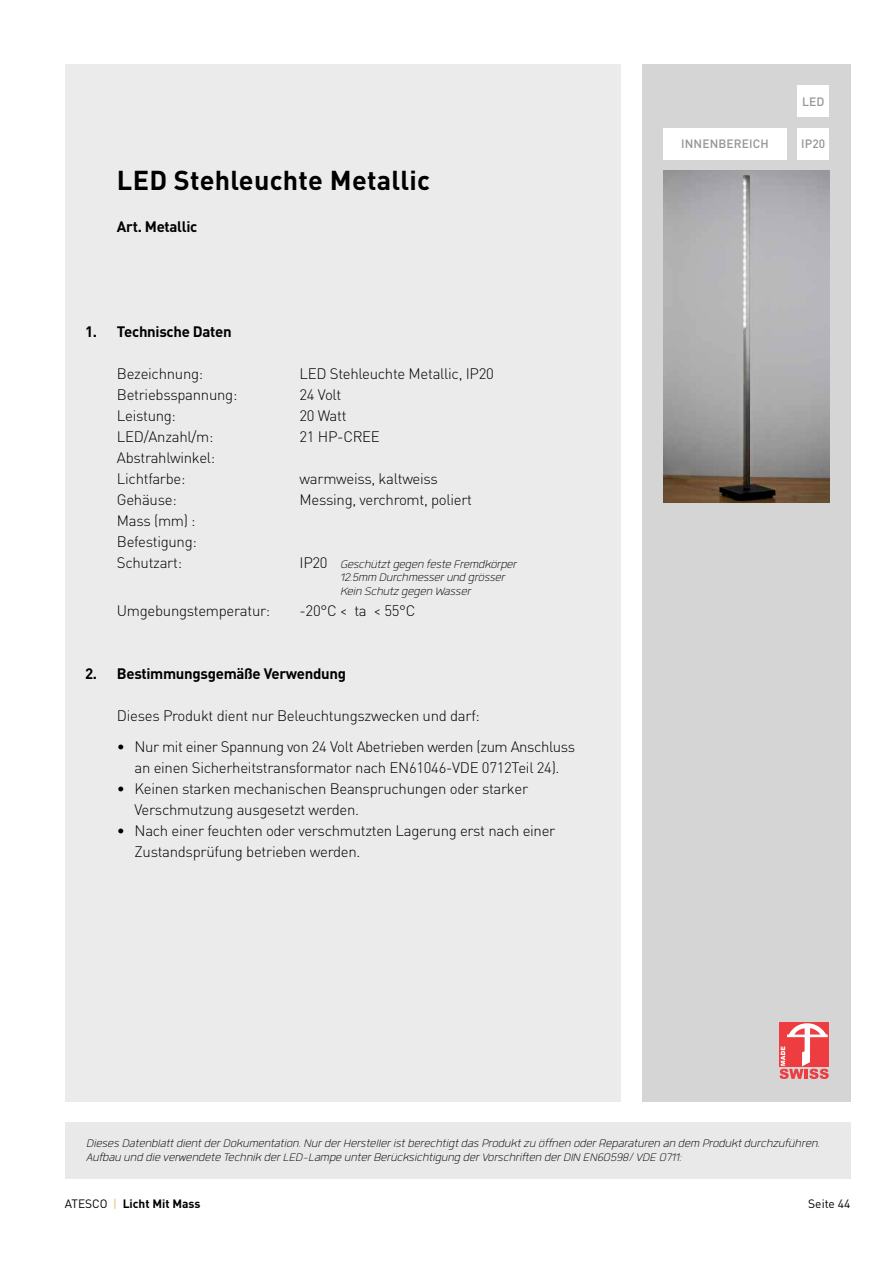
<style>
.page{position:relative;width:893px;height:1263px;background:#fff}
.page>*{position:absolute;margin:0;border:0;box-sizing:border-box;transform-origin:0 0}
.t1{font:700 27px "DIN Pro";letter-spacing:.01em;color:#000}
.t2{font:300 15px/21px "DIN Pro";letter-spacing:-.02em;color:#000}
.t3{font:italic 300 15px/13.5px "Quan Rounded";color:#000}
.t4{font:700 15px "DIN Pro";letter-spacing:-.02em;color:#000}
.t5{font:700 12px "DIN Pro";color:#000}
.t6{font:500 12px "DIN Pro";letter-spacing:.01em;color:#939498}
.t7{font:12px "DIN Pro";color:#000}
.s1{font-family:"DIN Pro";font-style:normal}
.s2{font-weight:400}
.s3{font-weight:300;color:#f7961d}
</style>
<div class="page">
<div style="left:65px;top:1122px;width:785px;height:57px;background:#e9e9e9"></div>
<div style="left:65px;top:64px;width:556px;height:1037px;background:#ecebeb"></div>
<div style="left:642px;top:64px;width:208px;height:1037px;background:#d6d5d6"></div>
<div style="left:797px;top:85px;width:32px;height:32px;background:#fff"></div>
<div style="left:663px;top:128px;width:124px;height:32px;background:#fff"></div>
<div style="left:797px;top:128px;width:32px;height:32px;background:#fff"></div>
<img style="left:663px;top:170px;width:166px;height:332px">
<div style="left:779px;top:1022px;width:50px;height:45px;background:#ee3d41"></div>
<svg style="left:779px;top:1023px;width:50px;height:56px"></svg>
<p class="t6" style="left:802px;top:93px;width:24px">LED</p>
<h1 class="t1" style="left:117px;top:161px;width:315px">LED Stehleuchte Metallic</h1>
<p class="t4" style="left:117px;top:216px;width:82px">Art. Metallic</p>
<p class="t4" style="left:85px;top:321px;width:148px">1. Technische Daten</p>
<p class="t2" style="left:117px;top:362px;width:88px">Bezeichnung:</p>
<p class="t2" style="left:300px;top:362px;width:196px">LED Stehleuchte Metallic, IP20</p>
<p class="t2" style="left:117px;top:383px;width:122px">Betriebsspannung:</p>
<p class="t2" style="left:300px;top:383px;width:43px">24 Volt</p>
<p class="t2" style="left:117px;top:404px;width:61px">Leistung:</p>
<p class="t2" style="left:300px;top:404px;width:49px">20 Watt</p>
<p class="t2" style="left:117px;top:425px;width:98px">LED/Anzahl/m:</p>
<p class="t2" style="left:300px;top:425px;width:82px">21 HP-CREE</p>
<p class="t2" style="left:117px;top:446px;width:100px">Abstrahlwinkel:<br>Lichtfarbe:</p>
<p class="t2" style="left:300px;top:467px;width:140px">warmweiss, kaltweiss</p>
<p class="t2" style="left:117px;top:488px;width:61px">Gehäuse:</p>
<p class="t2" style="left:300px;top:488px;width:174px">Messing, verchromt, poliert</p>
<p class="t2" style="left:117px;top:509px;width:81px;text-align:justify">Mass (mm) :<br>Befestigung:<br>Schutzart:</p>
<p class="t3" style="left:340px;top:557px;width:178px;text-indent:-40px"><span class="s1">IP20</span> Geschützt gegen feste Fremdkörper<br>12.5mm Durchmesser und grösser<br>Kein Schutz gegen Wasser</p>
<p class="t2" style="left:117px;top:599px;width:155px">Umgebungstemperatur:</p>
<p class="t2" style="left:300px;top:599px;width:117px">-20°C &lt; ta &lt; 55°C</p>
<p class="t4" style="left:85px;top:663px;width:263px">2. Bestimmungsgemäße Verwendung</p>
<p class="t2" style="left:117px;top:704px;width:364px">Dieses Produkt dient nur Beleuchtungszwecken und darf:</p>
<p class="t2" style="left:117px;top:735px;width:460px;text-align:center">• Nur mit einer Spannung von 24 Volt Abetrieben werden (zum Anschluss an einen Sicherheitstransformator nach EN61046-VDE 0712Teil 24).</p>
<p class="t2" style="left:135px;top:777px;width:395px;text-indent:-18px">• Keinen starken mechanischen Beanspruchungen oder starker<br>Verschmutzung ausgesetzt werden.</p>
<p class="t2" style="left:135px;top:819px;width:422px;text-indent:-18px">• Nach einer feuchten oder verschmutzten Lagerung erst nach einer<br>Zustandsprüfung betrieben werden.</p>
<p class="t6" style="left:681px;top:135px;width:89px">INNENBEREICH</p>
<p class="t6" style="left:801px;top:135px;width:26px">IP20</p>
<p class="t3" style="left:86px;top:1137px;width:735px">Dieses Datenblatt dient der Dokumentation. Nur der Hersteller ist berechtigt das Produkt zu öffnen oder Reparaturen an dem Produkt durchzuführen.<br>Aufbau und die verwendete Technik der LED-Lampe unter Berücksichtigung der Vorschriften der DIN EN60598/ VDE 0711:</p>
<p class="t5" style="left:65px;top:1196px;width:137px"><span class="s2">ATESCO</span> <span class="s3">|</span> Licht Mit Mass</p>
<p class="t7" style="left:808px;top:1196px;width:44px">Seite 44</p>
</div>
